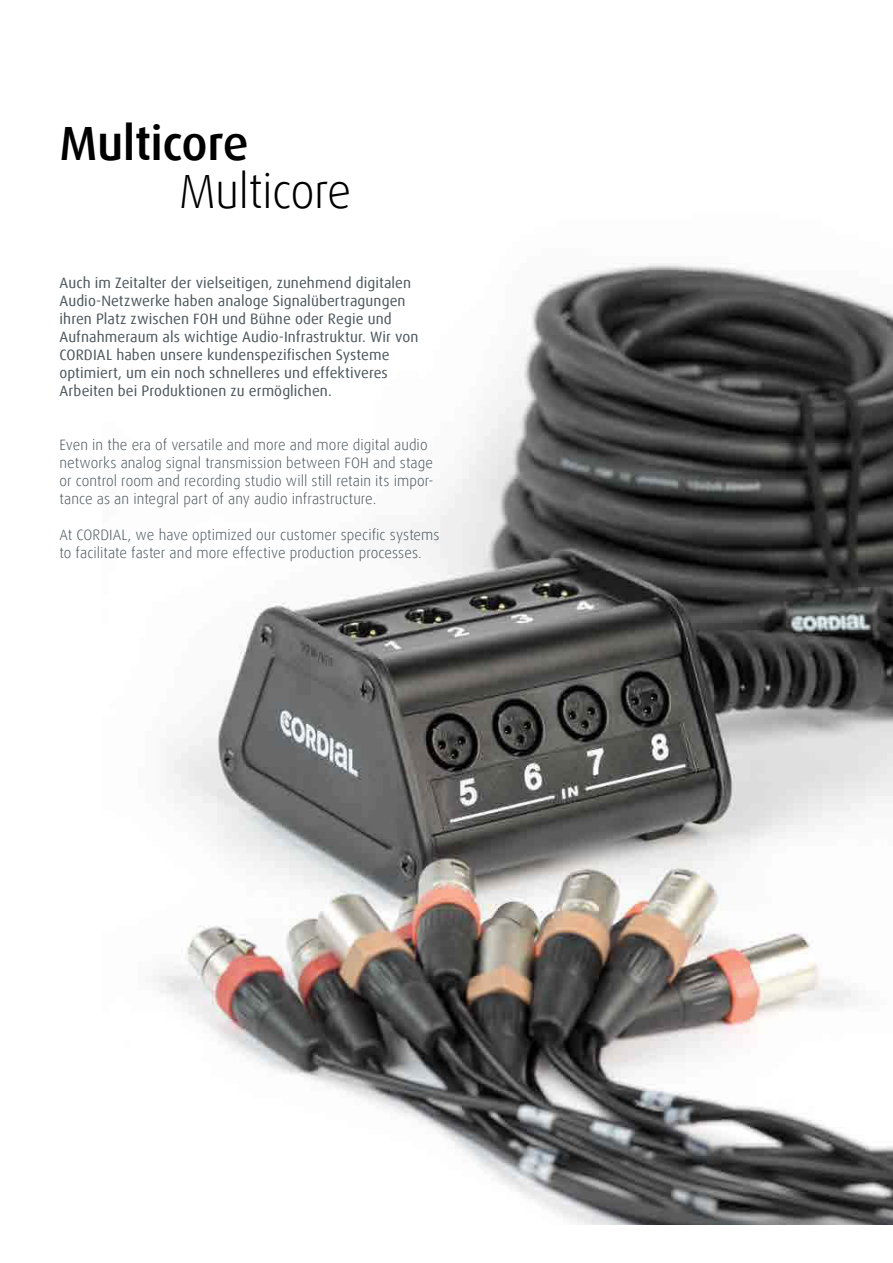
<style>
.page{position:relative;width:893px;height:1263px;background:#fff}
.page>*{position:absolute;margin:0;border:0;box-sizing:border-box;transform-origin:0 0}
.t1{font:500 48px "Dax Offc";letter-spacing:-.01em;color:#000}
.t2{font:300 48px "Dax Offc";letter-spacing:-.015em;color:#000}
.t3{font:15px/18px "Dax Offc";letter-spacing:.005em;color:#4c565c}
.t4{font:300 15px/18px "Dax Offc";letter-spacing:.005em;color:#4c565c}
</style>
<div class="page">
<img style="left:153px;top:263px;width:740px;height:962px">
<h1 class="t1" style="left:60px;top:113px;width:191px">Multicore</h1>
<h1 class="t2" style="left:179px;top:162px;width:174px">Multicore</h1>
<p class="t3" style="left:60px;top:274px;width:361px">Auch im Zeitalter der vielseitigen, zunehmend digitalen Audio-Netzwerke haben analoge Signalübertragungen ihren Platz zwischen FOH und Bühne oder Regie und Aufnahmeraum als wichtige Audio-Infrastruktur. Wir von CORDIAL haben unsere kundenspezifischen Systeme optimiert, um ein noch schnelleres und effektiveres Arbeiten bei Produktionen zu ermöglichen.</p>
<p class="t4" style="left:60px;top:436px;width:376px">Even in the era of versatile and more and more digital audio networks analog signal transmission between FOH and stage or control room and recording studio will still retain its impor&shy;tance as an integral part of any audio infrastructure.</p>
<p class="t4" style="left:60px;top:526px;width:381px">At CORDIAL, we have optimized our customer specific systems to facilitate faster and more effective production processes.</p>
</div>
